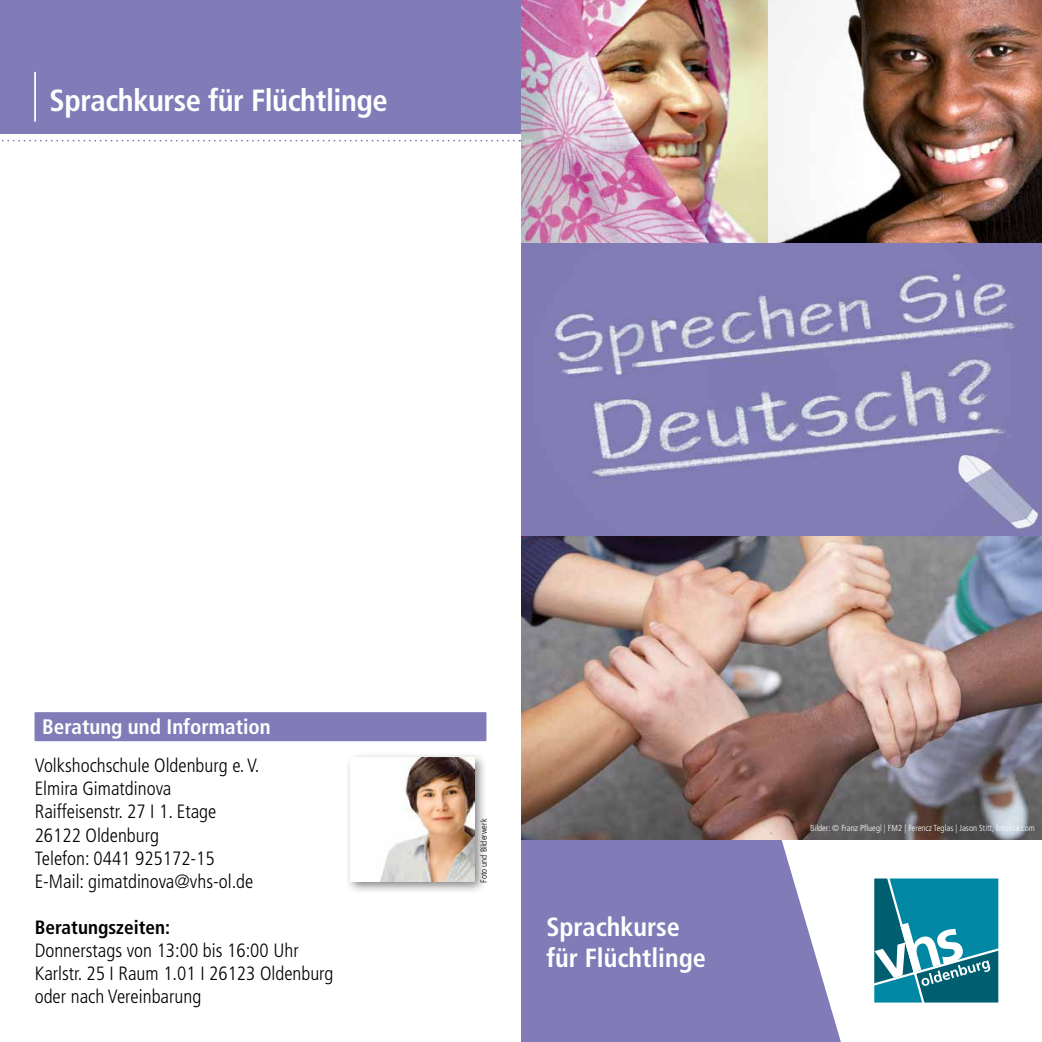
<style>
.page{position:relative;width:1042px;height:1042px;background:#fff}
.page>*{position:absolute;margin:0;border:0;box-sizing:border-box;transform-origin:0 0}
.t1{font:700 condensed 30.62px "Frutiger LT";letter-spacing:-.015em;color:#fff}
.t2{font:700 condensed 26.25px/31.5px "Frutiger LT";color:#fff}
.t3{font:700 condensed 21px "Frutiger LT";color:#fff}
.t4{font:300 condensed 19.25px/23.1px "Frutiger LT";color:#000}
.t5{font:700 condensed 19.25px "Frutiger LT";color:#000}
.t6{font:300 condensed 8.75px "Frutiger LT";color:#fff}
.t7{font:300 condensed 8.75px "Frutiger LT Std";color:#000}
</style>
<div class="page">
<div style="left:0;top:0;width:521px;height:134px;background:#817cb8"></div>
<svg style="left:2px;top:140px;width:518px;height:2px"></svg>
<svg style="left:874px;top:878px;width:124px;height:124px"></svg>
<hr style="left:34px;top:72px;width:2px;height:50px;background:#fff">
<div style="left:35px;top:712px;width:451px;height:28px;background:#9591c3"></div>
<div style="left:35px;top:713px;width:451px;height:28px;background:#817cb8"></div>
<img style="left:767px;top:0;width:275px;height:244px">
<img style="left:521px;top:0;width:246px;height:244px">
<svg style="left:521px;top:839px;width:320px;height:203px;fill:#817cb8"></svg>
<img style="left:521px;top:244px;width:521px;height:595px">
<div style="left:344px;top:752px;width:143px;height:143px;background:#000;opacity:.5"></div>
<img style="left:350px;top:758px;width:124px;height:124px">
<h1 class="t1" style="left:50px;top:82px;width:340px">Sprachkurse für Flüchtlinge</h1>
<p class="t3" style="left:42px;top:714px;width:230px">Beratung und Information</p>
<p class="t4" style="left:35px;top:754px;width:226px">Volkshochschule Oldenburg e. V.<br>Elmira Gimatdinova<br>Raiffeisenstr. 27 I 1. Etage<br>26122 Oldenburg<br>Telefon: 0441 925172-15<br>E-Mail: gimatdinova@vhs-ol.de</p>
<p class="t5" style="left:35px;top:916px;width:137px">Beratungszeiten:</p>
<p class="t4" style="left:35px;top:939px;width:300px">Donnerstags von 13:00 bis 16:00 Uhr<br>Karlstr. 25 I Raum 1.01 I 26123 Oldenburg oder nach Vereinbarung</p>
<p class="t7" style="left:479px;top:882px;width:65px;rotate:-90deg">Foto und Bilderwerk</p>
<h2 class="t2" style="left:546px;top:911px;width:161px">Sprachkurse für Flüchtlinge</h2>
<p class="t6" style="left:810px;top:823px;width:226px">Bilder: © Franz Pfluegl | FM2 | Ferencz Teglas | Jason Stitt, fotolica.com</p>
</div>
